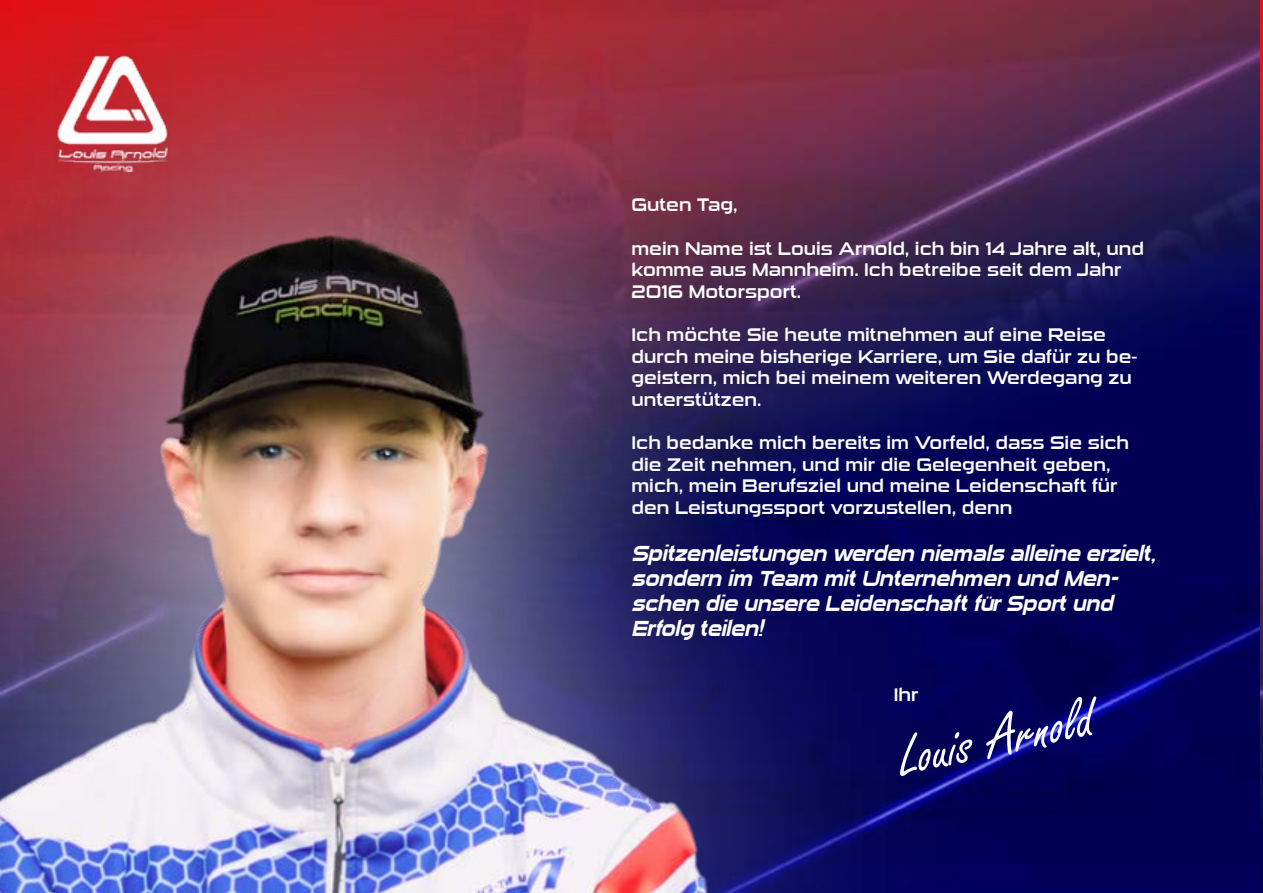
<style>
.page{position:relative;width:1263px;height:893px;background:#fff}
.page>*{position:absolute;margin:0;border:0;box-sizing:border-box;transform-origin:0 0}
.t1{font:63px "Freestyle Script";color:#fdfdfd}
.t2{font:italic 21px/25.2px "Sui Generis";color:#fff}
.t3{font:18px/21.6px "Sui Generis Rg";color:#fff}
</style>
<div class="page">
<img style="left:984px;top:0;width:277px;height:893px">
<div style="left:0;top:0;width:984px;height:893px;background:#fff;opacity:.75"></div>
<img style="left:0;top:198px;width:723px;height:695px">
<img style="left:54px;top:54px;width:116px;height:120px">
<img style="left:1261px;top:0;width:2px;height:893px">
<p class="t3" style="left:631px;top:194px;width:108px">Guten Tag,</p>
<p class="t3" style="left:631px;top:238px;width:514px">mein Name ist Louis Arnold, ich bin 14 Jahre alt, und komme aus Mannheim. Ich betreibe seit dem Jahr<br>2016 Motorsport.</p>
<p class="t3" style="left:631px;top:324px;width:507px">Ich möchte Sie heute mitnehmen auf eine Reise durch meine bisherige Karriere, um Sie dafür zu be&shy;geistern, mich bei meinem weiteren Werdegang zu unterstützen.</p>
<p class="t3" style="left:631px;top:432px;width:499px">Ich bedanke mich bereits im Vorfeld, dass Sie sich die Zeit nehmen, und mir die Gelegenheit geben, mich, mein Berufsziel und meine Leidenschaft für den Leistungssport vorzustellen, denn</p>
<p class="t2" style="left:631px;top:541px;width:526px">Spitzenleistungen werden niemals alleine erzielt, sondern im Team mit Unternehmen und Men&shy;schen die unsere Leidenschaft für Sport und Erfolg teilen!</p>
<p class="t3" style="left:894px;top:684px;width:26px">Ihr</p>
<h1 class="t1" style="left:892px;top:724px;width:200px;rotate:-12deg">Louis Arnold</h1>
</div>
